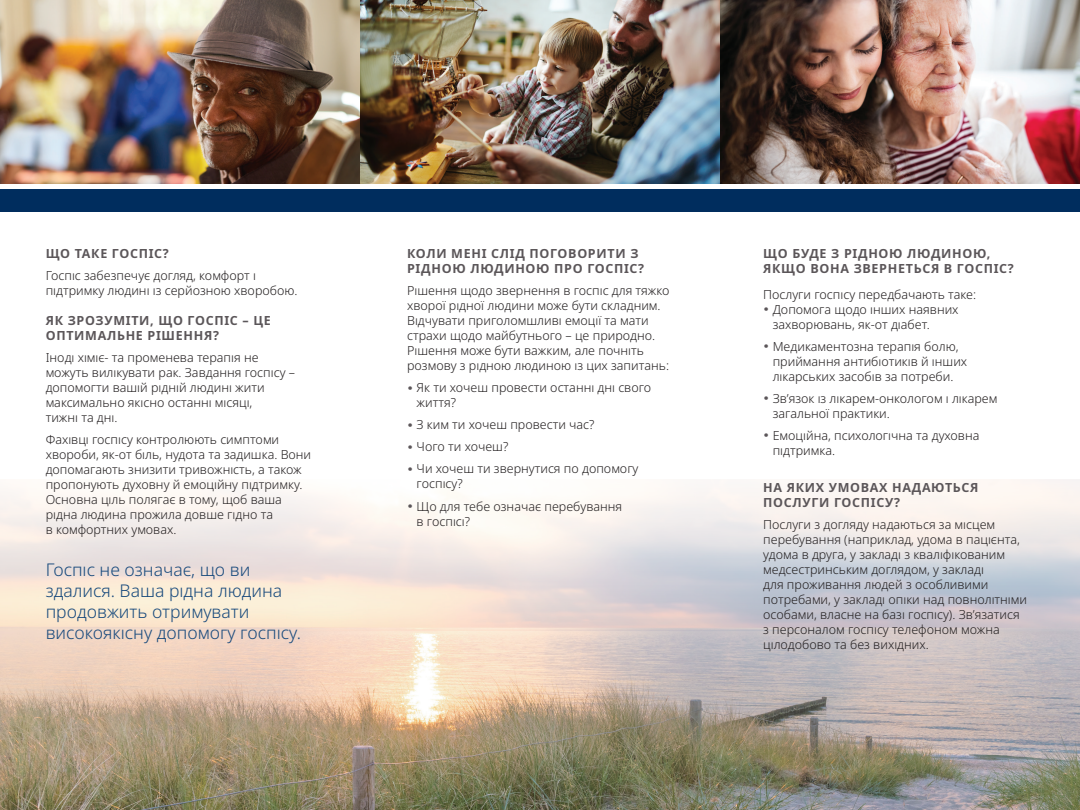
<style>
.page{position:relative;width:1080px;height:810px;background:#fff}
.page>*{position:absolute;margin:0;border:0;box-sizing:border-box;transform-origin:0 0}
.t1{font:300 17.5px/21px "Noto Sans";color:#17497c}
.t2{font:300 12.5px/15px "Noto Sans";color:#231f20}
.t3{font:700 12.5px/15px "Noto Sans";letter-spacing:.055em;color:#5b5659}
.s1{font-weight:700;color:#5b5659}
.s2{font-family:"Calibri";color:#5b5659}
</style>
<div class="page">
<img style="left:0;top:480px;width:1080px;height:330px">
<img style="left:0;top:0;width:1080px;height:183px">
<div style="left:0;top:189px;width:1080px;height:23px;background:#002d5e"></div>
<p class="t2" style="left:46px;top:243px;width:212px;line-height:22.1px"><span class="s1">ЩО ТАКЕ ГОСПІС?<br></span>Госпіс забезпечує догляд, комфорт і</p>
<p class="t2" style="left:46px;top:283px;width:253px">підтримку людині із серйозною хворобою.</p>
<p class="t3" style="left:46px;top:313px;width:227px">ЯК ЗРОЗУМІТИ, ЩО ГОСПІС – ЦЕ<br>ОПТИМАЛЬНЕ РІШЕННЯ?</p>
<p class="t2" style="left:46px;top:350px;width:251px">Іноді хіміє- та променева терапія не можуть вилікувати рак. Завдання госпісу – допомогти вашій рідній людині жити максимально якісно останні місяці,<br>тижні та дні.</p>
<p class="t2" style="left:46px;top:433px;width:267px">Фахівці госпісу контролюють симптоми хвороби, як-от біль, нудота та задишка. Вони допомагають знизити тривожність, а також пропонують духовну й емоційну підтримку.<br>Основна ціль полягає в тому, щоб ваша рідна людина прожила довше гідно та<br>в комфортних умовах.</p>
<p class="t1" style="left:46px;top:559px;width:257px">Госпіс не означає, що ви здалися. Ваша рідна людина продовжить отримувати високоякісну допомогу госпісу.</p>
<p class="t3" style="left:407px;top:246px;width:239px">КОЛИ МЕНІ СЛІД ПОГОВОРИТИ З<br>РІДНОЮ ЛЮДИНОЮ ПРО ГОСПІС?</p>
<p class="t2" style="left:407px;top:283px;width:264px">Рішення щодо звернення в госпіс для тяжко хворої рідної людини може бути складним.<br>Відчувати приголомшливі емоції та мати страхи щодо майбутнього – це природно.<br>Рішення може бути важким, але почніть розмову з рідною людиною із цих запитань:</p>
<p class="t2" style="left:417px;top:380px;width:236px;text-indent:-9px"><span class="s2">•</span> Як ти хочеш провести останні дні свого життя?</p>
<p class="t2" style="left:407px;top:418px;width:189px"><span class="s2">•</span> З ким ти хочеш провести час?</p>
<p class="t2" style="left:407px;top:440px;width:103px"><span class="s2">•</span> Чого ти хочеш?</p>
<p class="t2" style="left:417px;top:462px;width:223px;text-indent:-9px"><span class="s2">•</span> Чи хочеш ти звернутися по допомогу госпісу?</p>
<p class="t2" style="left:417px;top:499px;width:207px;text-indent:-9px"><span class="s2">•</span> Що для тебе означає перебування в госпісі?</p>
<p class="t3" style="left:763px;top:246px;width:252px">ЩО БУДЕ З РІДНОЮ ЛЮДИНОЮ,<br>ЯКЩО ВОНА ЗВЕРНЕТЬСЯ В ГОСПІС?</p>
<p class="t2" style="left:763px;top:287px;width:215px">Послуги госпісу передбачають таке:</p>
<p class="t2" style="left:773px;top:302px;width:187px;text-indent:-9px"><span class="s2">•</span> Допомога щодо інших наявних захворювань, як-от діабет.</p>
<p class="t2" style="left:773px;top:339px;width:196px;text-indent:-9px"><span class="s2">•</span> Медикаментозна терапія болю, приймання антибіотиків й інших лікарських засобів за потреби.</p>
<p class="t2" style="left:773px;top:391px;width:226px;text-indent:-9px"><span class="s2">•</span> Зв’язок із лікарем-онкологом і лікарем загальної практики.</p>
<p class="t2" style="left:773px;top:428px;width:208px;text-indent:-9px"><span class="s2">•</span> Емоційна, психологічна та духовна підтримка.</p>
<p class="t3" style="left:763px;top:480px;width:217px">НА ЯКИХ УМОВАХ НАДАЮТЬСЯ<br>ПОСЛУГИ ГОСПІСУ?</p>
<p class="t2" style="left:763px;top:517px;width:265px">Послуги з догляду надаються за місцем перебування (наприклад, удома в пацієнта, удома в друга, у закладі з кваліфікованим медсестринським доглядом, у закладі<br>для проживання людей з особливими потребами, у закладі опіки над повнолітніми особами, власне на базі госпісу). Зв’язатися з персоналом госпісу телефоном можна цілодобово та без вихідних.</p>
</div>
